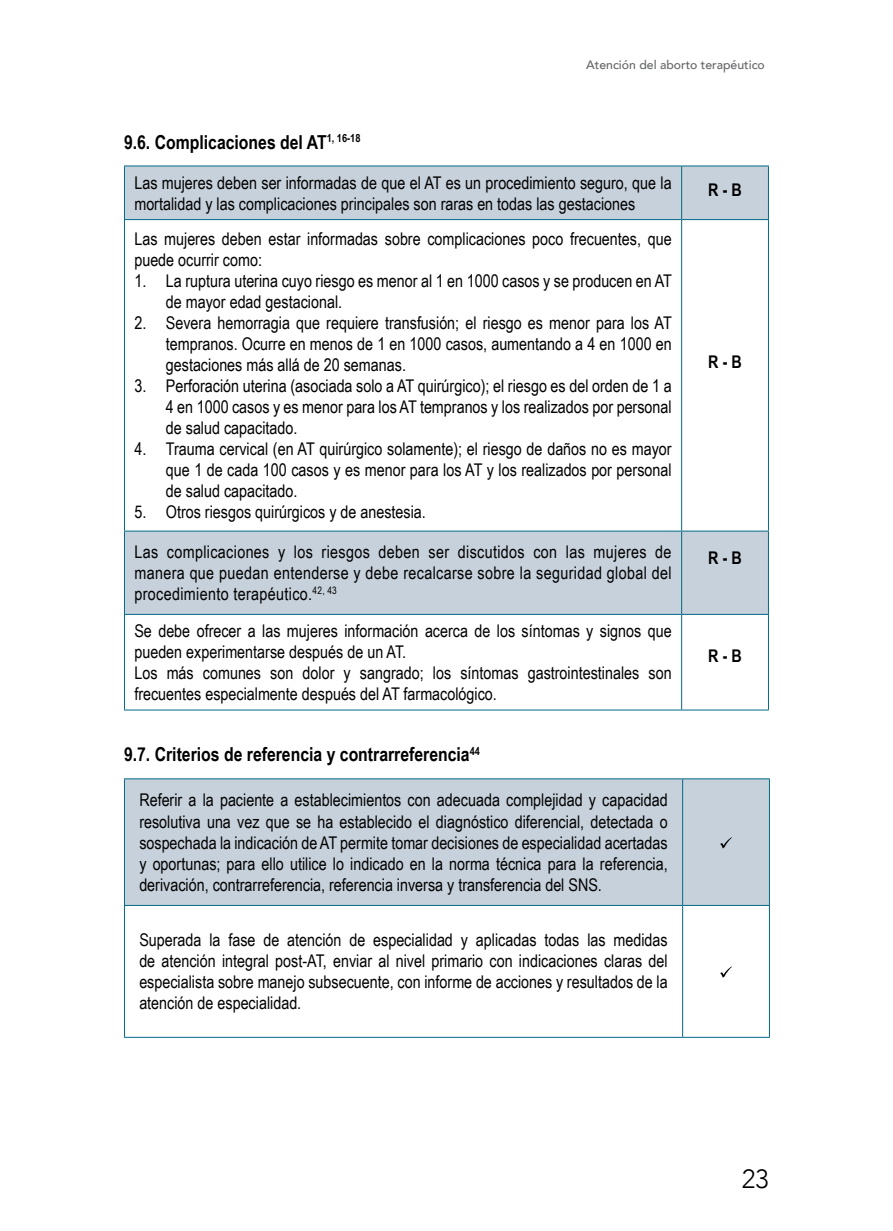
<style>
.page{position:relative;width:893px;height:1231px;background:#fff}
.page>*{position:absolute;margin:0;border:0;box-sizing:border-box;transform-origin:0 0}
.t1{font:300 26.25px "Avenir";color:#000}
.t2{font:700 19.25px "Arial Narrow";color:#000}
.t3{font:17.5px/21px "Arial Narrow";color:#000;text-align:justify}
.t4{font:700 17.5px "Arial Narrow";color:#000}
.t5{font:500 12.25px "Avenir";color:#636466}
</style>
<div class="page">
<svg style="left:125px;top:166px;width:643px;height:448px"></svg>
<hr style="left:124px;top:165px;width:558px;height:1px;background:#036886">
<hr style="left:124px;top:166px;width:1px;height:53px;background:#036886">
<hr style="left:682px;top:165px;width:87px;height:1px;background:#036886">
<hr style="left:681px;top:166px;width:1px;height:53px;background:#036886">
<hr style="left:768px;top:166px;width:1px;height:53px;background:#036886">
<hr style="left:124px;top:219px;width:558px;height:1px;background:#036886">
<hr style="left:124px;top:220px;width:1px;height:310px;background:#036886">
<hr style="left:682px;top:219px;width:87px;height:1px;background:#036886">
<hr style="left:681px;top:220px;width:1px;height:310px;background:#036886">
<hr style="left:768px;top:220px;width:1px;height:310px;background:#036886">
<hr style="left:124px;top:530px;width:558px;height:1px;background:#036886">
<hr style="left:124px;top:531px;width:1px;height:83px;background:#036886">
<hr style="left:682px;top:530px;width:87px;height:1px;background:#036886">
<hr style="left:681px;top:531px;width:1px;height:83px;background:#036886">
<hr style="left:768px;top:531px;width:1px;height:83px;background:#036886">
<hr style="left:124px;top:614px;width:558px;height:1px;background:#036886">
<hr style="left:124px;top:614px;width:1px;height:95px;background:#036886">
<hr style="left:682px;top:614px;width:87px;height:1px;background:#036886">
<hr style="left:681px;top:614px;width:1px;height:95px;background:#036886">
<hr style="left:768px;top:614px;width:1px;height:95px;background:#036886">
<hr style="left:124px;top:709px;width:558px;height:1px;background:#036886">
<hr style="left:682px;top:709px;width:87px;height:1px;background:#036886">
<div style="left:125px;top:779px;width:644px;height:125px;background:#c7d1db"></div>
<hr style="left:124px;top:778px;width:559px;height:1px;background:#036886">
<hr style="left:124px;top:779px;width:1px;height:125px;background:#036886">
<hr style="left:683px;top:778px;width:87px;height:1px;background:#036886">
<hr style="left:682px;top:779px;width:1px;height:125px;background:#036886">
<hr style="left:769px;top:779px;width:1px;height:125px;background:#036886">
<hr style="left:124px;top:904px;width:559px;height:1px;background:#036886">
<hr style="left:124px;top:905px;width:1px;height:131px;background:#036886">
<hr style="left:683px;top:904px;width:87px;height:1px;background:#036886">
<hr style="left:682px;top:905px;width:1px;height:131px;background:#036886">
<hr style="left:769px;top:905px;width:1px;height:131px;background:#036886">
<hr style="left:124px;top:1036px;width:559px;height:1px;background:#036886">
<hr style="left:683px;top:1036px;width:87px;height:1px;background:#036886">
<svg style="left:720px;top:837px;width:12px;height:11px"></svg>
<svg style="left:720px;top:966px;width:12px;height:11px"></svg>
<p class="t5" style="left:586px;top:54px;width:180px">Atención del aborto terapéutico</p>
<p class="t2" style="left:124px;top:127px;width:238px">9.6. Complicaciones del AT<sup>1,</sup> <sup>16-18</sup></p>
<p class="t3" style="left:134px;top:171px;width:539px">Las mujeres deben ser informadas de que el AT es un procedimiento seguro, que la mortalidad y las complicaciones principales son raras en todas las gestaciones</p>
<p class="t4" style="left:708px;top:177px;width:35px">R - B</p>
<p class="t3" style="left:134px;top:228px;width:539px">Las mujeres deben estar informadas sobre complicaciones poco frecuentes, que puede ocurrir como:</p>
<p class="t3" style="left:166px;top:270px;width:508px;text-indent:-32px">1. La ruptura uterina cuyo riesgo es menor al 1 en 1000 casos y se producen en AT de mayor edad gestacional.</p>
<p class="t3" style="left:166px;top:312px;width:508px;text-indent:-32px">2. Severa hemorragia que requiere transfusión; el riesgo es menor para los AT tempranos. Ocurre en menos de 1 en 1000 casos, aumentando a 4 en 1000 en gestaciones más allá de 20 semanas.</p>
<p class="t3" style="left:166px;top:375px;width:507px;text-indent:-32px">3. Perforación uterina (asociada solo a AT quirúrgico); el riesgo es del orden de 1 a 4 en 1000 casos y es menor para los AT tempranos y los realizados por personal de salud capacitado.</p>
<p class="t3" style="left:166px;top:438px;width:507px;text-indent:-32px">4. Trauma cervical (en AT quirúrgico solamente); el riesgo de daños no es mayor que 1 de cada 100 casos y es menor para los AT y los realizados por personal de salud capacitado.</p>
<p class="t3" style="left:134px;top:501px;width:293px">5. Otros riesgos quirúrgicos y de anestesia.</p>
<p class="t4" style="left:708px;top:348px;width:35px">R - B</p>
<p class="t3" style="left:134px;top:540px;width:539px">Las complicaciones y los riesgos deben ser discutidos con las mujeres de manera que puedan entenderse y debe recalcarse sobre la seguridad global del procedimiento terapéutico.<sup>42,</sup> <sup>43</sup></p>
<p class="t4" style="left:708px;top:544px;width:35px">R - B</p>
<p class="t3" style="left:134px;top:619px;width:539px;text-align:left">Se debe ofrecer a las mujeres información acerca de los síntomas y signos que pueden experimentarse después de un AT.<br>Los más comunes son dolor y sangrado; los síntomas gastrointestinales son frecuentes especialmente después del AT farmacológico.</p>
<p class="t4" style="left:708px;top:642px;width:35px">R - B</p>
<p class="t2" style="left:124px;top:740px;width:357px">9.7. Criterios de referencia y contrarreferencia<sup>44</sup></p>
<p class="t3" style="left:139px;top:789px;width:530px">Referir a la paciente a establecimientos con adecuada complejidad y capacidad resolutiva una vez que se ha establecido el diagnóstico diferencial, detectada o sospechada la indicación de AT permite tomar decisiones de especialidad acertadas y oportunas; para ello utilice lo indicado en la norma técnica para la referencia, derivación, contrarreferencia, referencia inversa y transferencia del SNS.</p>
<p class="t3" style="left:139px;top:928px;width:530px">Superada la fase de atención de especialidad y aplicadas todas las medidas de atención integral post-AT, enviar al nivel primario con indicaciones claras del especialista sobre manejo subsecuente, con informe de acciones y resultados de la atención de especialidad.</p>
<h1 class="t1" style="left:742px;top:1162px;width:29px">23</h1>
</div>
